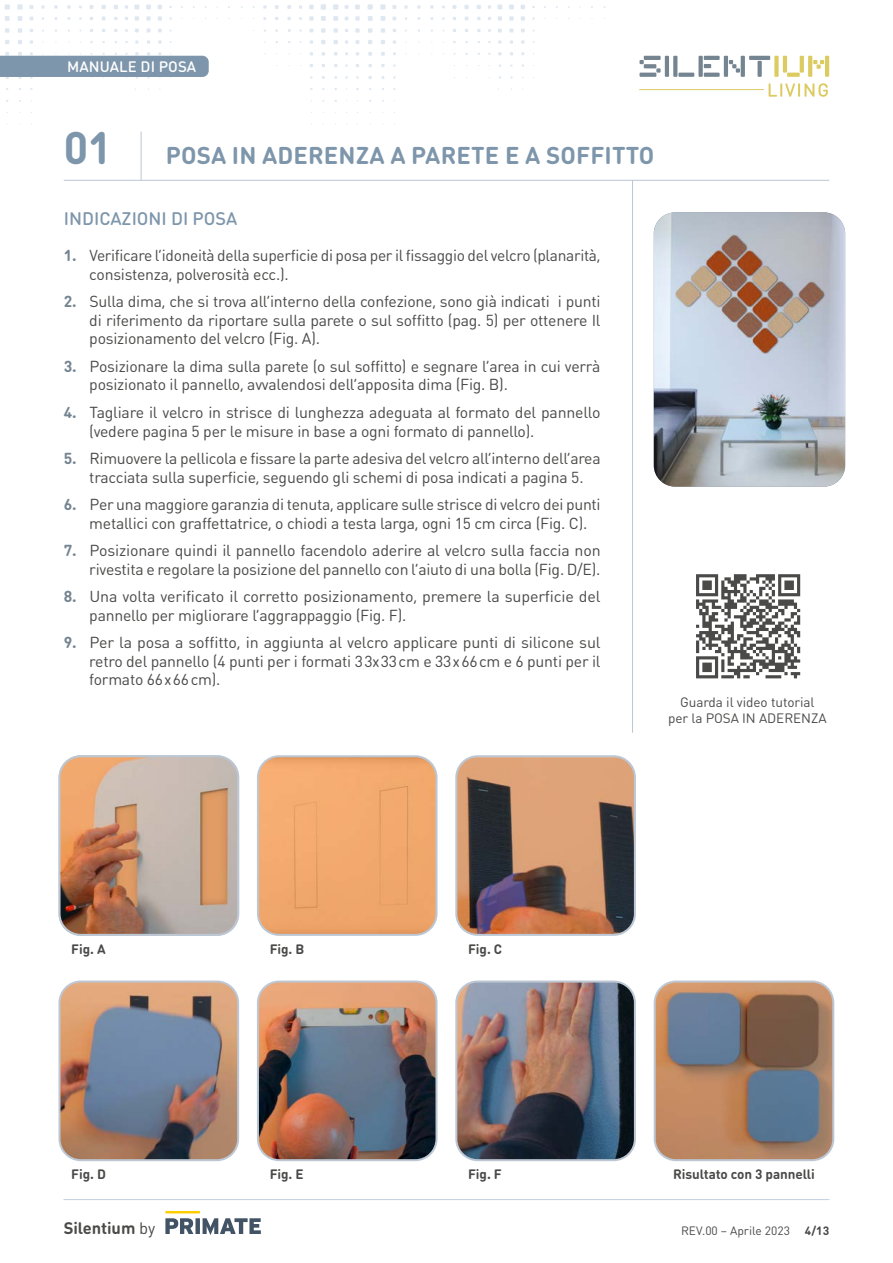
<style>
.page{position:relative;width:893px;height:1263px;background:#fff}
.page>*{position:absolute;margin:0;border:0;box-sizing:border-box;transform-origin:0 0}
.t1{font:700 24px "FFDIN Round Pro";letter-spacing:.005em;color:#7e96ab}
.t2{font:500 18px "FFDIN Round Pro";color:#7e96ab}
.t3{font:700 16.5px "FFDIN Round Pro";letter-spacing:-.005em;color:#4a4a49}
.t4{font:15.75px/18.8px "FFDIN Round Pro";letter-spacing:-.015em;color:#4a4a49}
.t5{font:500 15px "FFDIN Round Pro";letter-spacing:.005em;color:#fff}
.t6{font:700 13.5px "FFDIN Round Pro";letter-spacing:-.005em;color:#4a4a49}
.t7{font:13.5px/16.2px "FFDIN Round Pro";letter-spacing:-.005em;color:#4a4a49;text-align:center}
.t8{font:12px "FFDIN Round Pro";color:#4a4a49}
.s1{font-size:45px}
.s2{font-weight:700;color:#748490}
.s3{font-weight:400}
.s4{font-weight:700}
</style>
<div class="page">
<img style="left:60px;top:983px;width:176px;height:175px">
<div style="left:59px;top:980px;width:180px;height:181px;border:2px solid #bcc7d3;border-radius:21px"></div>
<img style="left:458px;top:758px;width:175px;height:175px">
<div style="left:455px;top:755px;width:181px;height:181px;border:2px solid #bcc7d3;border-radius:21px"></div>
<img style="left:458px;top:983px;width:175px;height:175px">
<div style="left:455px;top:980px;width:181px;height:181px;border:2px solid #bcc7d3;border-radius:21px"></div>
<img style="left:260px;top:983px;width:175px;height:175px">
<div style="left:257px;top:980px;width:181px;height:181px;border:2px solid #bcc7d3;border-radius:21px"></div>
<img style="left:657px;top:983px;width:174px;height:175px">
<div style="left:654px;top:980px;width:180px;height:181px;border:2px solid #bcc7d3;border-radius:21px"></div>
<img style="left:260px;top:758px;width:175px;height:175px">
<div style="left:257px;top:755px;width:181px;height:181px;border:2px solid #bcc7d3;border-radius:21px"></div>
<img style="left:60px;top:758px;width:176px;height:175px">
<div style="left:59px;top:755px;width:180px;height:181px;border:2px solid #bcc7d3;border-radius:21px"></div>
<svg style="left:696px;top:574px;width:104px;height:104px"></svg>
<img style="left:654px;top:212px;width:191px;height:275px">
<svg style="left:0;top:4px;width:606px;height:121px"></svg>
<hr style="left:64px;top:1199px;width:765px;height:1px;background:#c2d0e3">
<hr style="left:165px;top:1211px;width:35px;height:2px;background:#ffcd00">
<svg style="left:165px;top:1218px;width:96px;height:17px"></svg>
<div style="left:0;top:56px;width:209px;height:21px;background:#7e96ab"></div>
<svg style="left:639px;top:56px;width:190px;height:21px"></svg>
<hr style="left:639px;top:89px;width:125px;height:1px;background:#dccb61">
<svg style="left:769px;top:83px;width:59px;height:14px"></svg>
<hr style="left:632px;top:180px;width:1px;height:553px;background:#bcc7d3">
<hr style="left:64px;top:180px;width:765px;height:1px;background:#bcc7d3">
<hr style="left:141px;top:132px;width:1px;height:48px;background:#bcc7d3">
<p class="t5" style="left:67px;top:56px;width:131px">MANUALE DI POSA</p>
<h1 class="t1" style="left:64px;top:138px;width:592px"><span class="s1">01</span> POSA IN ADERENZA A PARETE E A SOFFITTO</h1>
<p class="t2" style="left:64px;top:206px;width:175px">INDICAZIONI DI POSA</p>
<p class="t4" style="left:89px;top:245px;width:513px;text-indent:-26px"><span class="s2">1.</span> Verificare l’idoneità della superficie di posa per il fissaggio del velcro (planarità, consistenza, polverosità ecc.).</p>
<p class="t4" style="left:89px;top:291px;width:513px;text-align:justify;text-indent:-26px"><span class="s2">2.</span> Sulla dima, che si trova all’interno della confezione, sono già indicati i punti di riferimento da riportare sulla parete o sul soffitto (pag. 5) per ottenere Il posizionamento del velcro (Fig. A).</p>
<p class="t4" style="left:89px;top:356px;width:513px;text-indent:-26px"><span class="s2">3.</span> Posizionare la dima sulla parete (o sul soffitto) e segnare l’area in cui verrà posizionato il pannello, avvalendosi dell’apposita dima (Fig. B).</p>
<p class="t4" style="left:89px;top:402px;width:513px;text-indent:-26px"><span class="s2">4.</span> Tagliare il velcro in strisce di lunghezza adeguata al formato del pannello (vedere pagina 5 per le misure in base a ogni formato di pannello).</p>
<p class="t4" style="left:64px;top:448px;width:538px;text-align:center"><span class="s2">5.</span> Rimuovere la pellicola e fissare la parte adesiva del velcro all’interno dell’area tracciata sulla superficie, seguendo gli schemi di posa indicati a pagina 5.</p>
<p class="t4" style="left:89px;top:494px;width:513px;text-indent:-26px"><span class="s2">6.</span> Per una maggiore garanzia di tenuta, applicare sulle strisce di velcro dei punti metallici con graffettatrice, o chiodi a testa larga, ogni 15 cm circa (Fig. C).</p>
<p class="t4" style="left:64px;top:540px;width:538px;text-align:right"><span class="s2">7.</span> Posizionare quindi il pannello facendolo aderire al velcro sulla faccia non rivestita e regolare la posizione del pannello con l’aiuto di una bolla (Fig. D/E).</p>
<p class="t4" style="left:89px;top:586px;width:513px;text-indent:-26px"><span class="s2">8.</span> Una volta verificato il corretto posizionamento, premere la superficie del pannello per migliorare l’aggrappaggio (Fig. F).</p>
<p class="t4" style="left:89px;top:632px;width:513px;text-align:justify;text-indent:-25px"><span class="s2">9.</span> Per la posa a soffitto, in aggiunta al velcro applicare punti di silicone sul retro del pannello (4 punti per i formati 33x33cm e 33x66cm e 6 punti per il formato 66x66cm).</p>
<p class="t7" style="left:668px;top:694px;width:160px">Guarda il video tutorial<br>per la POSA IN ADERENZA</p>
<p class="t6" style="left:71px;top:940px;width:36px">Fig. A</p>
<p class="t6" style="left:270px;top:940px;width:36px">Fig. B</p>
<p class="t6" style="left:468px;top:940px;width:36px">Fig. C</p>
<p class="t6" style="left:71px;top:1165px;width:36px">Fig. D</p>
<p class="t6" style="left:270px;top:1165px;width:35px">Fig. E</p>
<p class="t6" style="left:468px;top:1165px;width:35px">Fig. F</p>
<p class="t6" style="left:673px;top:1165px;width:143px">Risultato con 3 pannelli</p>
<p class="t3" style="left:64px;top:1216px;width:93px">Silentium <span class="s3">by</span></p>
<p class="t8" style="left:681px;top:1222px;width:150px">REV.00 – Aprile 2023 <span class="s4">4/13</span></p>
</div>
